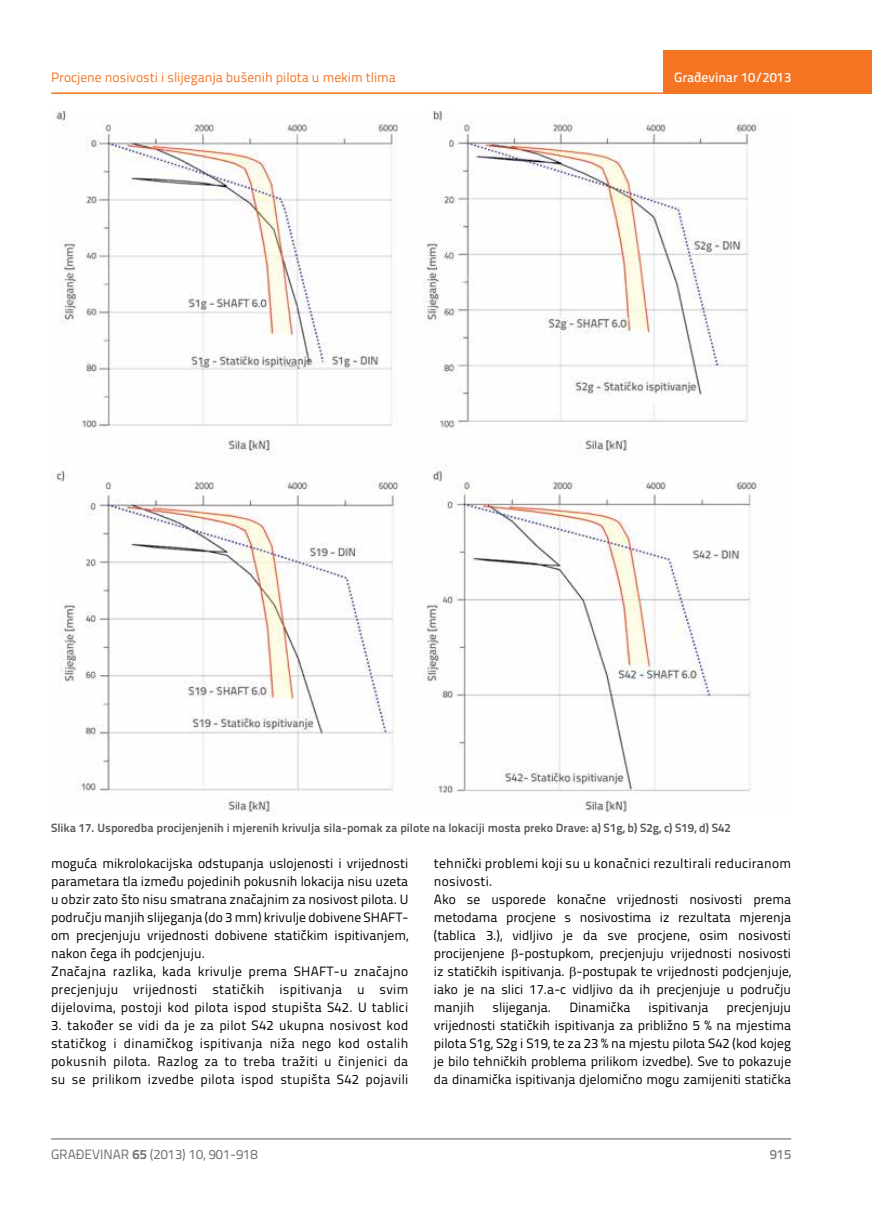
<style>
.page{position:relative;width:872px;height:1212px;background:#fff}
.page>*{position:absolute;margin:0;border:0;box-sizing:border-box;transform-origin:0 0}
.t1{font:13.5px/18px "Titillium Text 22 L";color:#000}
.t2{font:13.5px "Titillium Text 22 L";color:#f47421}
.t3{font:13.5px "Titillium Text 22 L";color:#6d6e71}
.t4{font:500 13.5px "Titillium Text 22 L";color:#fff}
.t5{font:500 13.5px "Titillium Text 22 L";color:#797a7d}
.t6{font:700 12px "Titillium Text 22 L";color:#58595b}
.s1{font-weight:700}
</style>
<div class="page">
<hr style="left:51px;top:92px;width:821px;height:2px;background:#f47421">
<div style="left:663px;top:50px;width:209px;height:44px;background:#f47421"></div>
<hr style="left:51px;top:1139px;width:740px;height:1px;background:#58595b">
<img style="left:51px;top:111px;width:710px;height:704px">
<p class="t2" style="left:51px;top:68px;width:346px">Procjene nosivosti i slijeganja bušenih pilota u mekim tlima</p>
<p class="t4" style="left:674px;top:67px;width:118px">Građevinar 10/2013</p>
<p class="t6" style="left:51px;top:819px;width:681px">Slika 17. Usporedba procijenjenih i mjerenih krivulja sila-pomak za pilote na lokaciji mosta preko Drave: a) S1g, b) S2g, c) S19, d) S42</p>
<p class="t1" style="left:51px;top:854px;width:359px">moguća mikrolokacijska odstupanja uslojenosti i vrijednosti parametara tla između pojedinih pokusnih lokacija nisu uzeta u obzir zato što nisu smatrana značajnim za nosivost pilota. U području manjih slijeganja (do 3 mm) krivulje dobivene SHAFT&shy;om precjenjuju vrijednosti dobivene statičkim ispitivanjem, nakon čega ih podcjenjuju.<br>Značajna razlika, kada krivulje prema SHAFT-u značajno precjenjuju vrijednosti statičkih ispitivanja u svim dijelovima, postoji kod pilota ispod stupišta S42. U tablici</p>
<p class="t1" style="left:51px;top:1016px;width:359px;text-align:justify">3. također se vidi da je za pilot S42 ukupna nosivost kod statičkog i dinamičkog ispitivanja niža nego kod ostalih pokusnih pilota. Razlog za to treba tražiti u činjenici da su se prilikom izvedbe pilota ispod stupišta S42 pojavili</p>
<p class="t1" style="left:434px;top:854px;width:359px">tehnički problemi koji su u konačnici rezultirali reduciranom nosivosti.<br>Ako se usporede konačne vrijednosti nosivosti prema metodama procjene s nosivostima iz rezultata mjerenja (tablica 3.), vidljivo je da sve procjene, osim nosivosti procijenjene -postupkom, precjenjuju vrijednosti nosivosti iz statičkih ispitivanja. -postupak te vrijednosti podcjenjuje, iako je na slici 17.a-c vidljivo da ih precjenjuje u području manjih</p>
<p class="t1" style="left:492px;top:998px;width:60px">slijeganja.</p>
<p class="t1" style="left:569px;top:998px;width:63px">Dinamička</p>
<p class="t1" style="left:648px;top:998px;width:61px">ispitivanja</p>
<p class="t1" style="left:434px;top:998px;width:359px;text-align:justify;text-indent:293px">precjenjuju vrijednosti statičkih ispitivanja za približno 5 % na mjestima pilota S1g, S2g i S19, te za 23 % na mjestu pilota S42 (kod kojeg je bilo tehničkih problema prilikom izvedbe). Sve to pokazuje da dinamička ispitivanja djelomično mogu zamijeniti statička</p>
<p class="t3" style="left:51px;top:1144px;width:208px">GRAĐEVINAR <span class="s1">65</span> (2013) 10, 901-918</p>
<p class="t5" style="left:769px;top:1144px;width:23px">915</p>
</div>
